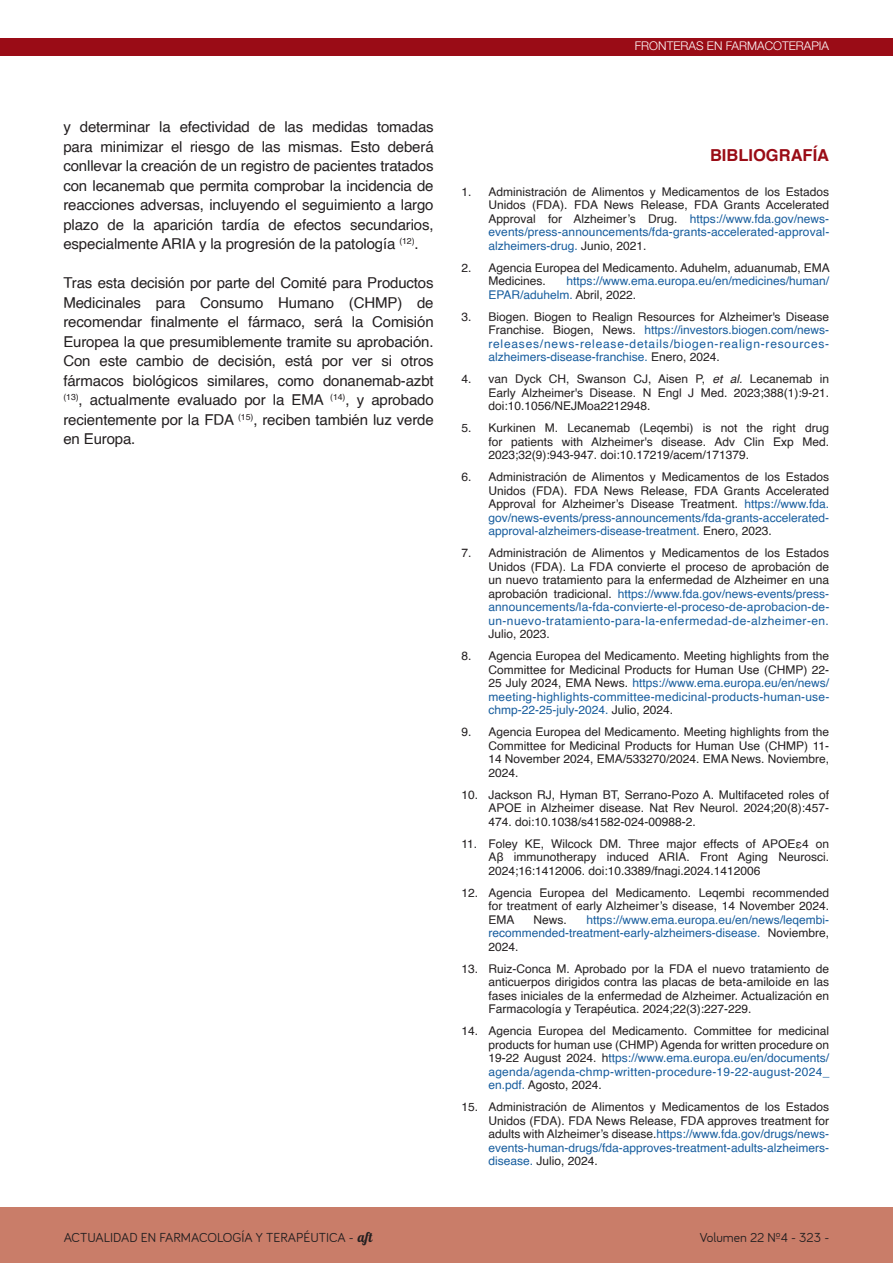
<style>
.page{position:relative;width:893px;height:1263px;background:#fff}
.page>*{position:absolute;margin:0;border:0;box-sizing:border-box;transform-origin:0 0}
.REFERENCIAS_BIBLIOGR{font:700 16.5px "Helvetica";color:#9a0c16}
.PÁRRAFO{font:15px/19.5px "Helvetica";letter-spacing:-.01em;color:#231f20;text-align:justify}
.NUMERACIÓN{font:13.5px "Bariol";color:#231f20}
.t1{font:12px/13.5px "Helvetica";color:#231f20;text-align:justify}
.t2{font:12px/13.5px "Helvetica";color:#175d9e;text-align:justify}
.t3{font:300 12px "Helvetica Neue";color:#fff}
.s1{color:#175d9e}
.s2{color:#231f20}
.s3{font-style:italic}
.s4{font-family:"Lobster 1.4"}
</style>
<div class="page">
<div style="left:0;top:1208px;width:893px;height:55px;background:#c97d69"></div>
<div style="left:0;top:38px;width:893px;height:17px;background:#9a0c16"></div>
<p class="t3" style="left:635px;top:38px;width:196px">FRONTERAS EN FARMACOTERAPIA</p>
<p class="PÁRRAFO" style="left:63px;top:117px;width:372px">y determinar la efectividad de las medidas tomadas para minimizar el riesgo de las mismas. Esto deberá conllevar la creación de un registro de pacientes tratados con lecanemab que permita comprobar la incidencia de reacciones adversas, incluyendo el seguimiento a largo plazo de la aparición tardía de efectos secundarios, especialmente ARIA y la progresión de la patología <sup>(12)</sup>.</p>
<p class="PÁRRAFO" style="left:63px;top:273px;width:372px">Tras esta decisión por parte del Comité para Productos Medicinales para Consumo Humano (CHMP) de recomendar finalmente el fármaco, será la Comisión Europea la que presumiblemente tramite su aprobación.<br>Con este cambio de decisión, está por ver si otros fármacos biológicos similares, como donanemab-azbt <sup>(13)</sup>, actualmente evaluado por la EMA <sup>(14)</sup>, y aprobado recientemente por la FDA <sup>(15)</sup>, reciben también luz verde en Europa.</p>
<p class="REFERENCIAS_BIBLIOGR" style="left:710px;top:142px;width:121px">BIBLIOGRAFÍA</p>
<p class="t1" style="left:488px;top:185px;width:342px;text-indent:-27px">1. Administración de Alimentos y Medicamentos de los Estados Unidos (FDA). FDA News Release, FDA Grants Accelerated Approval for Alzheimer’s Drug. <span class="s1">https://www.fda.gov/news&shy;events/press-announcements/fda-grants-accelerated-approval&shy;alzheimers-drug.</span> Junio, 2021.</p>
<p class="t1" style="left:488px;top:261px;width:343px;text-indent:-27px">2. Agencia Europea del Medicamento. Aduhelm, aduanumab, EMA<br>Medicines.</p>
<p class="t2" style="left:488px;top:274px;width:342px;text-indent:78px">https://www.ema.europa.eu/en/medicines/human/<br>EPAR/aduhelm. <span class="s2">Abril, 2022.</span></p>
<p class="t2" style="left:488px;top:310px;width:342px;text-indent:-27px"><span class="s2">3. Biogen. Biogen to Realign Resources for Alzheimer's Disease Franchise. Biogen, News.</span> https://investors.biogen.com/news&shy;releases/news-release-details/biogen-realign-resources&shy;alzheimers-disease-franchise. <span class="s2">Enero, 2024.</span></p>
<p class="t1" style="left:488px;top:372px;width:342px;text-indent:-27px">4. van Dyck CH, Swanson CJ, Aisen P, <span class="s3">et al.</span> Lecanemab in Early Alzheimer's Disease. N Engl J Med. 2023;388(1):9-21. doi:10.1056/NEJMoa2212948.</p>
<p class="t1" style="left:488px;top:421px;width:342px;text-indent:-27px">5. Kurkinen M. Lecanemab (Leqembi) is not the right drug for patients with Alzheimer's disease. Adv Clin Exp Med.<br>2023;32(9):943-947. doi:10.17219/acem/171379.</p>
<p class="t1" style="left:488px;top:470px;width:342px;text-indent:-27px">6. Administración de Alimentos y Medicamentos de los Estados Unidos (FDA). FDA News Release, FDA Grants Accelerated Approval for Alzheimer’s Disease Treatment. <span class="s1">https://www.fda. gov/news-events/press-announcements/fda-grants-accelerated&shy;approval-alzheimers-disease-treatment.</span> Enero, 2023.</p>
<p class="t1" style="left:488px;top:546px;width:342px;text-indent:-27px">7. Administración de Alimentos y Medicamentos de los Estados Unidos (FDA). La FDA convierte el proceso de aprobación de un nuevo tratamiento para la enfermedad de Alzheimer en una aprobación tradicional. <span class="s1">https://www.fda.gov/news-events/press&shy;announcements/la-fda-convierte-el-proceso-de-aprobacion-de&shy;un-nuevo-tratamiento-para-la-enfermedad-de-alzheimer-en.<br></span>Julio, 2023.</p>
<p class="t1" style="left:488px;top:649px;width:342px;text-indent:-27px">8. Agencia Europea del Medicamento. Meeting highlights from the Committee for Medicinal Products for Human Use (CHMP) 22- 25 July 2024, EMA News. <span class="s1">https://www.ema.europa.eu/en/news/ meeting-highlights-committee-medicinal-products-human-use&shy;chmp-22-25-july-2024.</span> Julio, 2024.</p>
<p class="t1" style="left:488px;top:725px;width:342px;text-indent:-27px">9. Agencia Europea del Medicamento. Meeting highlights from the Committee for Medicinal Products for Human Use (CHMP) 11- 14 November 2024, EMA/533270/2024. EMA News. Noviembre, 2024.</p>
<p class="t1" style="left:488px;top:788px;width:342px;text-indent:-27px">10. Jackson RJ, Hyman BT, Serrano-Pozo A. Multifaceted roles of APOE in Alzheimer disease. Nat Rev Neurol. 2024;20(8):457- 474. doi:10.1038/s41582-024-00988-2.</p>
<p class="t1" style="left:488px;top:837px;width:342px;text-indent:-27px">11. Foley KE, Wilcock DM. Three major effects of APOEε4 on Aβ immunotherapy induced ARIA. Front Aging Neurosci.<br>2024;16:1412006. doi:10.3389/fnagi.2024.1412006</p>
<p class="t1" style="left:488px;top:886px;width:342px;text-indent:-27px">12. Agencia Europea del Medicamento. Leqembi recommended for treatment of early Alzheimer’s disease, 14 November 2024.<br>EMA</p>
<p class="t2" style="left:488px;top:913px;width:342px;text-indent:98px">https://www.ema.europa.eu/en/news/leqembi&shy;recommended-treatment-early-alzheimers-disease. <span class="s2">Noviembre, 2024.</span></p>
<p class="t1" style="left:488px;top:962px;width:342px;text-indent:-27px">13. Ruiz-Conca M. Aprobado por la FDA el nuevo tratamiento de anticuerpos dirigidos contra las placas de beta-amiloide en las fases iniciales de la enfermedad de Alzheimer. Actualización en Farmacología y Terapéutica. 2024;22(3):227-229.</p>
<p class="t1" style="left:488px;top:1024px;width:342px;text-indent:-27px">14. Agencia Europea del Medicamento. Committee for medicinal products for human use (CHMP) Agenda for written procedure on 19-22 August 2024. h<span class="s1">ttps://www.ema.europa.eu/en/documents/ agenda/agenda-chmp-written-procedure-19-22-august-2024_ en.pdf.</span> Agosto, 2024.</p>
<p class="t1" style="left:488px;top:1100px;width:342px;text-indent:-27px">15. Administración de Alimentos y Medicamentos de los Estados Unidos (FDA). FDA News Release, FDA approves treatment for adults with Alzheimer’s disease.<span class="s1">https://www.fda.gov/drugs/news&shy;events-human-drugs/fda-approves-treatment-adults-alzheimers&shy;disease.</span> Julio, 2024.</p>
<p class="t1" style="left:533px;top:913px;width:35px">News.</p>
<p class="NUMERACIÓN" style="left:64px;top:1229px;width:310px">ACTUALIDAD EN FARMACOLOGÍA Y TERAPÉUTICA - <span class="s4">aft</span></p>
<p class="NUMERACIÓN" style="left:700px;top:1230px;width:131px">Volumen 22 Nº4 - 323 -</p>
</div>
